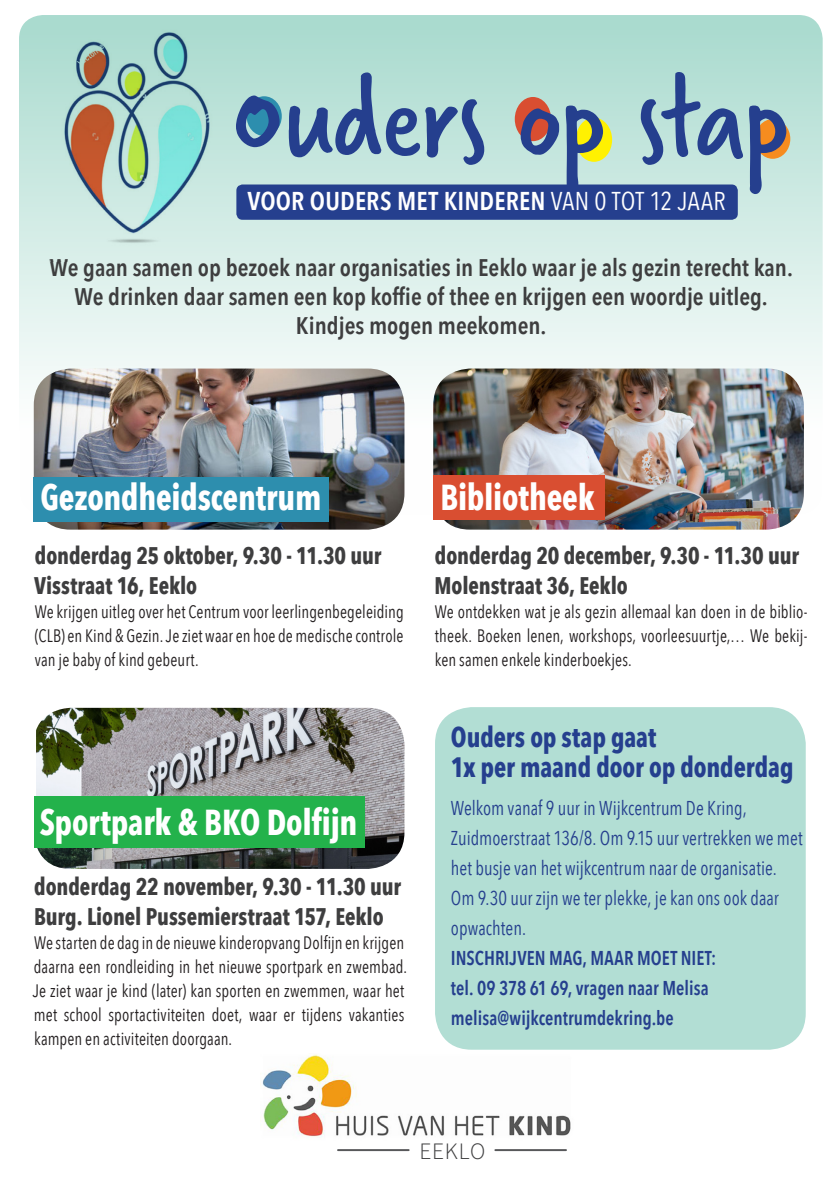
<style>
.page{position:relative;width:840px;height:1191px;background:#fff}
.page>*{position:absolute;margin:0;border:0;box-sizing:border-box;transform-origin:0 0}
.t1{font:122px "Verveine";letter-spacing:-.01em;color:#253f8e}
.t2{font:700 36px "Avenir Next Condensed";letter-spacing:-.005em;color:#fff;scale:.92 1}
.t3{font:700 28px/30px "Avenir Next Condensed";letter-spacing:-.005em;color:#253f8e;scale:.92 1}
.t4{font:600 25.8px "Avenir Next Condensed";letter-spacing:.005em;color:#fff}
.t5{font:700 24px "Avenir Next Condensed";letter-spacing:-.005em;color:#3e3e3f;scale:.92 1}
.t6{font:600 24px/28.8px "Avenir Next Condensed";color:#3e3e3f;text-align:center}
.t7{font:300 23.6px "Source Sans Pro";letter-spacing:.035em;color:#3e3e3f}
.t8{font:20px/30px "Avenir Next Condensed";color:#253f8e;scale:.92 1}
.t9{font:600 20px "Avenir Next Condensed";letter-spacing:.005em;color:#253f8e;scale:.92 1}
.t10{font:18px/24px "Avenir Next Condensed";letter-spacing:.005em;color:#231f20;text-align:justify;scale:.92 1}
.s1{font-weight:400}
</style>
<div class="page">
<div style="left:19px;top:15px;width:803px;height:500px;background:linear-gradient(to bottom,#acdcd0,#fffeff);border-radius:24px"></div>
<img style="left:36px;top:708px;width:368px;height:161px">
<img style="left:34px;top:368px;width:370px;height:161px">
<img style="left:433px;top:368px;width:370px;height:161px">
<div style="left:34px;top:796px;width:330px;height:51px;background:#23b24b"></div>
<div style="left:34px;top:477px;width:295px;height:44px;background:#2d8eae"></div>
<div style="left:433px;top:475px;width:171px;height:45px;background:#d94e31"></div>
<div style="left:435px;top:707px;width:370px;height:342px;background:#b2ded4;border-radius:37px"></div>
<img style="left:260px;top:1054px;width:311px;height:83px">
<hr style="left:338px;top:1149px;width:70px;height:2px;background:#57585a">
<hr style="left:495px;top:1149px;width:70px;height:2px;background:#57585a">
<div style="left:514px;top:97px;width:36px;height:44px;background:#d94e31;border-radius:50%"></div>
<div style="left:575px;top:118px;width:36px;height:44px;background:#fff101;border-radius:50%"></div>
<div style="left:754px;top:119px;width:35px;height:40px;background:#f68c1f;border-radius:50%"></div>
<div style="left:246px;top:96px;width:35px;height:40px;background:#2d8eae;border-radius:50%"></div>
<img style="left:50px;top:22px;width:180px;height:239px">
<div style="left:236px;top:184px;width:501px;height:36px;background:#253f8e;border-radius:6px"></div>
<p class="t1" style="left:232px;top:35px;width:558px">Ouders op stap</p>
<p class="t4" style="left:247px;top:179px;width:479px">VOOR OUDERS MET KINDEREN <span class="s1">VAN 0 TOT 12 JAAR</span></p>
<p class="t6" style="left:49px;top:253px;width:744px">We gaan samen op bezoek naar organisaties in Eeklo waar je als gezin terecht kan.<br>We drinken daar samen een kop koffie of thee en krijgen een woordje uitleg.</p>
<p class="t6" style="left:296px;top:310px;width:252px">Kindjes mogen meekomen.</p>
<p class="t2" style="left:40px;top:475px;width:307px">Gezondheidscentrum</p>
<p class="t5" style="left:35px;top:541px;width:378px">donderdag 25 oktober, 9.30 - 11.30 uur</p>
<p class="t5" style="left:34px;top:571px;width:179px">Visstraat 16, Eeklo</p>
<p class="t10" style="left:35px;top:599px;width:402px">We krijgen uitleg over het Centrum voor leerlingenbegeleiding (CLB) en Kind &amp; Gezin. Je ziet waar en hoe de medische controle van je baby of kind gebeurt.</p>
<p class="t2" style="left:40px;top:800px;width:346px">Sportpark &amp; BKO Dolfijn</p>
<p class="t5" style="left:34px;top:871px;width:400px">donderdag 22 november, 9.30 - 11.30 uur</p>
<p class="t5" style="left:34px;top:901px;width:381px">Burg. Lionel Pussemierstraat 157, Eeklo</p>
<p class="t10" style="left:33px;top:929px;width:408px;text-align:left">We starten de dag in de nieuwe kinderopvang Dolfijn en krijgen daarna een rondleiding in het nieuwe sportpark en zwembad.<br>Je ziet waar je kind (later) kan sporten en zwemmen, waar het met school sportactiviteiten doet, waar er tijdens vakanties kampen en activiteiten doorgaan.</p>
<p class="t2" style="left:440px;top:475px;width:169px">Bibliotheek</p>
<p class="t5" style="left:434px;top:541px;width:397px">donderdag 20 december, 9.30 - 11.30 uur</p>
<p class="t5" style="left:434px;top:571px;width:211px">Molenstraat 36, Eeklo</p>
<p class="t10" style="left:434px;top:599px;width:406px">We ontdekken wat je als gezin allemaal kan doen in de biblio&shy;theek. Boeken lenen, workshops, voorleesuurtje,… We bekij&shy;ken samen enkele kinderboekjes.</p>
<p class="t3" style="left:450px;top:721px;width:374px">Ouders op stap gaat<br>1x per maand door op donderdag</p>
<p class="t8" style="left:450px;top:791px;width:383px">Welkom vanaf 9 uur in Wijkcentrum De Kring, Zuidmoerstraat 136/8. Om 9.15 uur vertrekken we met het busje van het wijkcentrum naar de organisatie.<br>Om 9.30 uur zijn we ter plekke, je kan ons ook daar opwachten.</p>
<p class="t9" style="left:450px;top:940px;width:290px">INSCHRIJVEN MAG, MAAR MOET NIET:</p>
<p class="t9" style="left:450px;top:970px;width:281px">tel. 09 378 61 69, vragen naar Melisa</p>
<p class="t9" style="left:450px;top:1000px;width:244px">melisa@wijkcentrumdekring.be</p>
<h3 class="t7" style="left:419px;top:1137px;width:67px">EEKLO</h3>
</div>
